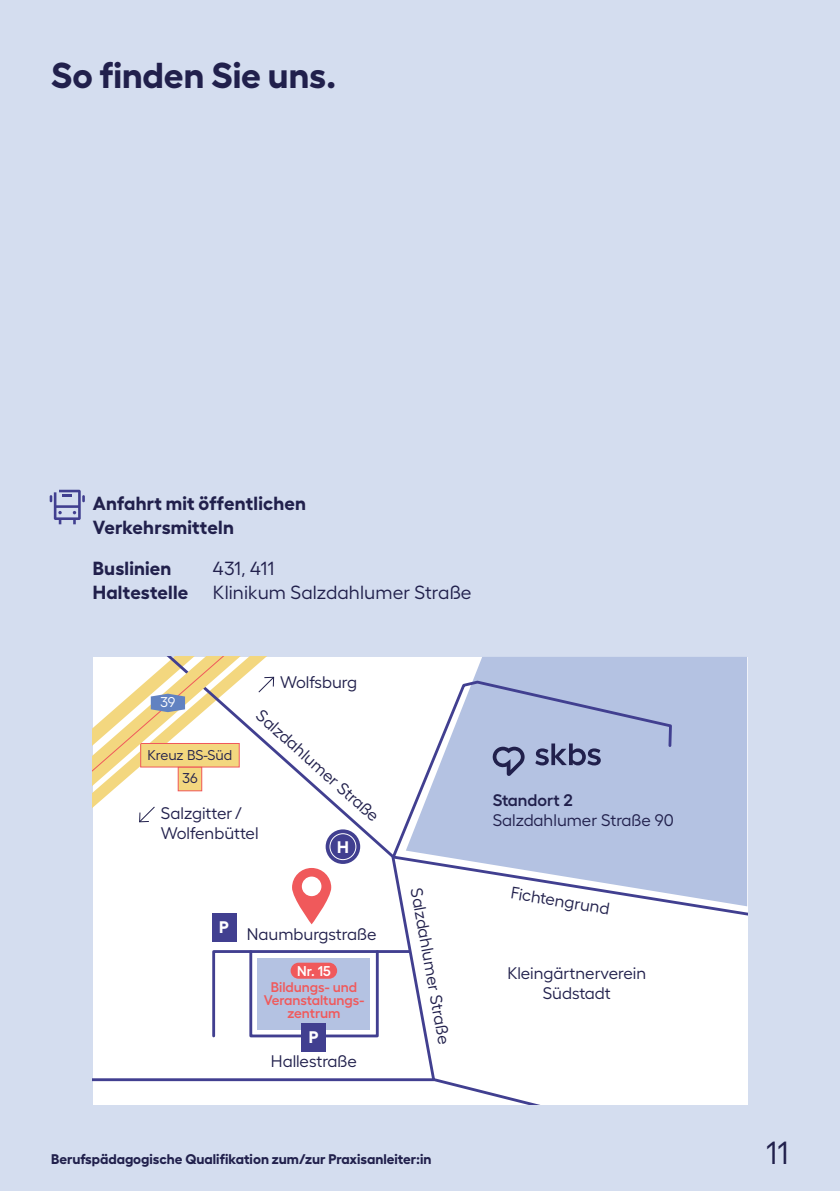
<style>
.page{position:relative;width:840px;height:1191px;background:#fff}
.page>*{position:absolute;margin:0;border:0;box-sizing:border-box;transform-origin:0 0}
.t1{font:700 36px "Hellix";letter-spacing:-.005em;color:#21204c}
.t2{font:32px "Hellix";color:#21204c}
.t3{font:700 19px/24px "Hellix";letter-spacing:.01em;color:#21204c}
.t4{font:19px "Hellix";letter-spacing:.005em;color:#21204c}
.t5{font:16.8px/20.2px "Hellix";color:#21204c}
.t6{font:600 16.8px "Hellix";color:#21204c}
.t7{font:700 16.8px "Hellix";color:#fff}
.t8{font:14.2px/23.8px "Hellix";color:#21204c;text-align:center}
.t9{font:600 14.2px "Hellix";color:#fff}
.t10{font:14.2px "Hellix";color:#fff}
.t11{font:700 14px "Hellix";color:#21204c}
.t12{font:600 14px/12.8px "Hellix";color:#f0595b;text-align:center}
</style>
<div class="page">
<div style="left:0;top:0;width:839px;height:1191px;background:#d4ddef"></div>
<svg style="left:50px;top:490px;width:35px;height:34px"></svg>
<div style="left:93px;top:657px;width:653px;height:447px;background:#fff"></div>
<div style="left:593px;top:657px;width:153px;height:197px;background:#b4c2e2"></div>
<div style="left:593px;top:679px;width:80px;height:175px;background:#b4c2e2"></div>
<svg style="left:593px;top:854px;width:153px;height:62px"></svg>
<svg style="left:593px;top:743px;width:7px;height:22px"></svg>
<hr style="left:93px;top:1078px;width:341px;height:3px;background:#413f90">
<svg style="left:159px;top:657px;width:434px;height:447px"></svg>
<svg style="left:93px;top:657px;width:196px;height:173px"></svg>
<svg style="left:325px;top:829px;width:35px;height:35px"></svg>
<div style="left:329px;top:833px;width:27px;height:27px;border:1px solid #fff;border-radius:50%"></div>
<div style="left:211px;top:913px;width:25px;height:28px;background:#413f90"></div>
<h1 class="t1" style="left:51px;top:46px;width:287px">So finden Sie uns.</h1>
<p class="t3" style="left:93px;top:489px;width:214px">Anfahrt mit öffentlichen<br>Verkehrsmitteln</p>
<p class="t3" style="left:93px;top:554px;width:80px">Buslinien</p>
<p class="t4" style="left:213px;top:554px;width:63px">431, 411</p>
<p class="t3" style="left:93px;top:578px;width:97px">Haltestelle</p>
<p class="t4" style="left:213px;top:578px;width:260px">Klinikum Salzdahlumer Straße</p>
<p class="t5" style="left:280px;top:671px;width:78px">Wolfsburg</p>
<p class="t10" style="left:160px;top:691px;width:16px">39</p>
<p class="t5" style="left:267px;top:704px;width:160px;rotate:42deg">Salzdahlumer Straße</p>
<p class="t8" style="left:147px;top:741px;width:86px">Kreuz BS-Süd<br>36</p>
<p class="t5" style="left:161px;top:801px;width:99px">Salzgitter /<br>Wolfenbüttel</p>
<p class="t7" style="left:337px;top:833px;width:13px">H</p>
<p class="t7" style="left:219px;top:913px;width:11px">P</p>
<p class="t5" style="left:247px;top:922px;width:131px">Naumburgstraße</p>
<p class="t9" style="left:297px;top:959px;width:35px">Nr. 15</p>
<p class="t12" style="left:264px;top:979px;width:102px">Bildungs- und<br>Veranstaltungs&shy;zentrum</p>
<p class="t7" style="left:309px;top:1024px;width:11px">P</p>
<p class="t5" style="left:271px;top:1049px;width:87px">Hallestraße</p>
<p class="t5" style="left:428px;top:886px;width:160px;rotate:80deg">Salzdahlumer Straße</p>
<p class="t6" style="left:492px;top:786px;width:82px">Standort 2</p>
<p class="t5" style="left:492px;top:808px;width:183px">Salzdahlumer Straße 90</p>
<p class="t5" style="left:512px;top:881px;width:101px;rotate:9deg">Fichtengrund</p>
<p class="t5" style="left:507px;top:961px;width:140px;text-align:center">Kleingärtnerverein<br>Südstadt</p>
<p class="t11" style="left:51px;top:1147px;width:382px">Berufspädagogische Qualifikation zum/zur Praxisanleiter:in</p>
<h2 class="t2" style="left:765px;top:1128px;width:25px">11</h2>
</div>
